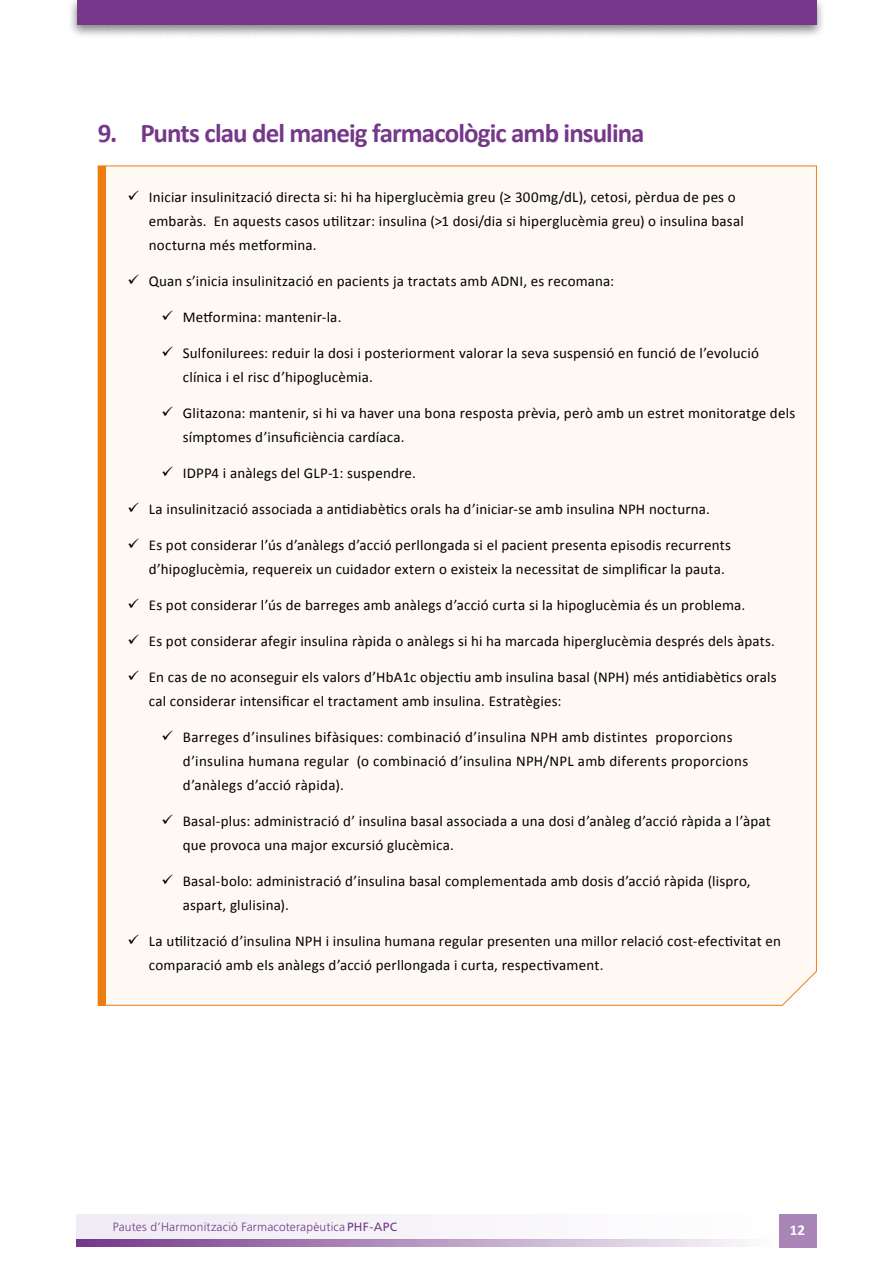
<style>
.page{position:relative;width:893px;height:1263px;background:#fff}
.page>*{position:absolute;margin:0;border:0;box-sizing:border-box;transform-origin:0 0}
.t1{font:700 27px "Calibri";letter-spacing:-.035em;color:#75388a}
.t2{font:15px/24px "Calibri";letter-spacing:.015em;color:#000}
.t3{font:700 15px "Calibri";color:#fff}
.t4{font:300 12px "Frutiger";letter-spacing:.02em;color:#75388a}
.s1{font-weight:400}
</style>
<div class="page">
<div style="left:77px;top:1214px;width:698px;height:25px;background:#f7f4f9"></div>
<svg style="left:77px;top:1239px;width:671px;height:8px;background:#b595c1"></svg>
<div style="left:779px;top:1214px;width:37px;height:33px;background:#a985b7"></div>
<div style="left:67px;top:0;width:759px;height:39px;background:#000;opacity:.5"></div>
<div style="left:77px;top:0;width:739px;height:25px;background:#75388a"></div>
<div style="left:97px;top:165px;width:720px;height:841px;background:#fff9f4"></div>
<svg style="left:139px;top:202px;width:15px;height:1px"></svg>
<svg style="left:139px;top:286px;width:15px;height:1px"></svg>
<svg style="left:173px;top:322px;width:15px;height:1px"></svg>
<svg style="left:173px;top:358px;width:15px;height:1px"></svg>
<svg style="left:173px;top:418px;width:15px;height:1px"></svg>
<svg style="left:173px;top:478px;width:15px;height:1px"></svg>
<svg style="left:139px;top:514px;width:15px;height:1px"></svg>
<svg style="left:139px;top:550px;width:15px;height:1px"></svg>
<svg style="left:139px;top:610px;width:15px;height:1px"></svg>
<svg style="left:139px;top:646px;width:15px;height:1px"></svg>
<svg style="left:139px;top:682px;width:15px;height:1px"></svg>
<svg style="left:174px;top:742px;width:15px;height:1px"></svg>
<svg style="left:173px;top:826px;width:15px;height:1px"></svg>
<svg style="left:173px;top:886px;width:15px;height:1px"></svg>
<svg style="left:139px;top:946px;width:15px;height:1px"></svg>
<h1 class="t1" style="left:98px;top:115px;width:548px">9. Punts clau del maneig farmacològic amb insulina</h1>
<p class="t2" style="left:149px;top:185px;width:596px;text-indent:-21px">✓ Iniciar insulinització directa si: hi ha hiperglucèmia greu (≥ 300mg/dL), cetosi, pèrdua de pes o embaràs. En aquests casos utilitzar: insulina (&gt;1 dosi/dia si hiperglucèmia greu) o insulina basal nocturna més metformina.</p>
<p class="t2" style="left:128px;top:269px;width:488px">✓ Quan s’inicia insulinització en pacients ja tractats amb ADNI, es recomana:</p>
<p class="t2" style="left:162px;top:305px;width:181px">✓ Metformina: mantenir-la.</p>
<p class="t2" style="left:183px;top:341px;width:578px;text-indent:-21px">✓ Sulfonilurees: reduir la dosi i posteriorment valorar la seva suspensió en funció de l’evolució clínica i el risc d’hipoglucèmia.</p>
<p class="t2" style="left:183px;top:401px;width:614px;text-indent:-21px">✓ Glitazona: mantenir, si hi va haver una bona resposta prèvia, però amb un estret monitoratge dels símptomes d’insuficiència cardíaca.</p>
<p class="t2" style="left:162px;top:461px;width:256px">✓ IDPP4 i anàlegs del GLP-1: suspendre.</p>
<p class="t2" style="left:128px;top:497px;width:584px">✓ La insulinització associada a antidiabètics orals ha d’iniciar-se amb insulina NPH nocturna.</p>
<p class="t2" style="left:149px;top:533px;width:584px;text-indent:-21px">✓ Es pot considerar l’ús d’anàlegs d’acció perllongada si el pacient presenta episodis recurrents d’hipoglucèmia, requereix un cuidador extern o existeix la necessitat de simplificar la pauta.</p>
<p class="t2" style="left:128px;top:593px;width:619px">✓ Es pot considerar l’ús de barreges amb anàlegs d’acció curta si la hipoglucèmia és un problema.</p>
<p class="t2" style="left:128px;top:629px;width:649px">✓ Es pot considerar afegir insulina ràpida o anàlegs si hi ha marcada hiperglucèmia després dels àpats.</p>
<p class="t2" style="left:149px;top:665px;width:629px;text-indent:-21px">✓ En cas de no aconseguir els valors d’HbA1c objectiu amb insulina basal (NPH) més antidiabètics orals cal considerar intensificar el tractament amb insulina. Estratègies:</p>
<p class="t2" style="left:183px;top:725px;width:567px;text-indent:-21px">✓ Barreges d’insulines bifàsiques: combinació d’insulina NPH amb distintes proporcions d’insulina humana regular (o combinació d’insulina NPH/NPL amb diferents proporcions d’anàlegs d’acció ràpida).</p>
<p class="t2" style="left:183px;top:809px;width:589px;text-indent:-21px">✓ Basal-plus: administració d’ insulina basal associada a una dosi d’anàleg d’acció ràpida a l’àpat que provoca una major excursió glucèmica.</p>
<p class="t2" style="left:183px;top:869px;width:569px;text-indent:-21px">✓ Basal-bolo: administració d’insulina basal complementada amb dosis d’acció ràpida (lispro, aspart, glulisina).</p>
<p class="t2" style="left:149px;top:929px;width:634px;text-indent:-21px">✓ La utilització d’insulina NPH i insulina humana regular presenten una millor relació cost-efectivitat en comparació amb els anàlegs d’acció perllongada i curta, respectivament.</p>
<p class="t4" style="left:113px;top:1220px;width:286px">Pautes d’Harmonització Farmacoterapèutica <span class="s1">PHF-APC</span></p>
<p class="t3" style="left:790px;top:1220px;width:17px">12</p>
</div>
